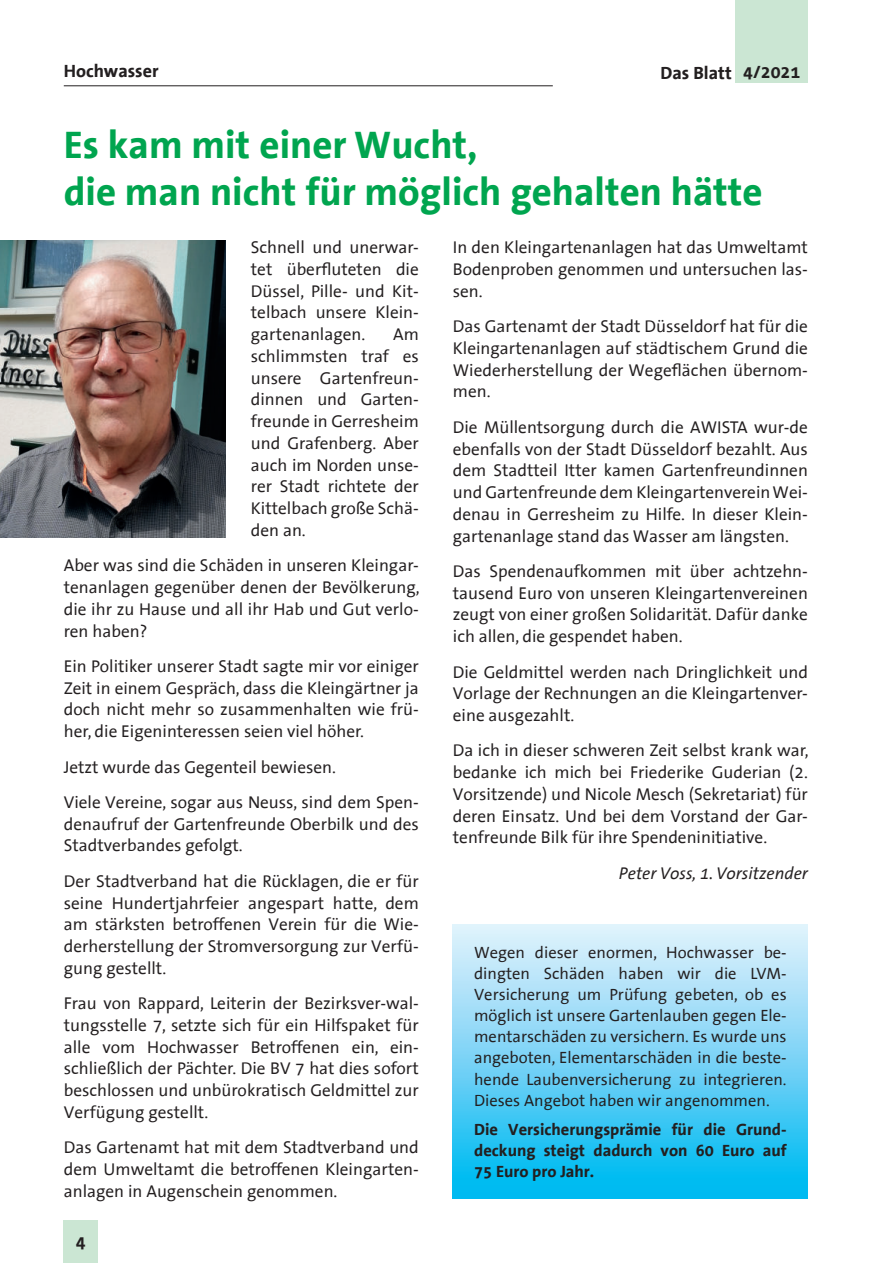
<style>
.page{position:relative;width:893px;height:1263px;background:#fff}
.page>*{position:absolute;margin:0;border:0;box-sizing:border-box;transform-origin:0 0}
.t1{font:700 39px/47.5px "The Sans Office";color:#00a54f}
.t2{font:700 18px "The Sans Office";color:#231f20}
.t3{font:17.25px/21.8px "The Sans Office";color:#231f20;text-align:justify}
.t4{font:italic 17.25px "The Sans Office";color:#231f20}
.t5{font:16.5px/21px "The Sans Office";color:#231f20;text-align:justify}
.t6{font:700 16.5px/21px "The Sans Office";color:#231f20;text-align:justify}
</style>
<div class="page">
<div style="left:736px;top:0;width:72px;height:83px;background:#cbe6d3"></div>
<div style="left:64px;top:1220px;width:34px;height:43px;background:#cbe6d3"></div>
<hr style="left:64px;top:85px;width:489px;height:1px;background:#231f20">
<div style="left:453px;top:925px;width:355px;height:273px;background:linear-gradient(to bottom,#ebf1fc,#00b7f1)"></div>
<img style="left:0;top:240px;width:225px;height:298px">
<p class="t2" style="left:64px;top:62px;width:96px">Hochwasser</p>
<p class="t2" style="left:661px;top:64px;width:141px">Das Blatt 4/2021</p>
<h1 class="t1" style="left:64px;top:122px;width:700px">Es kam mit einer Wucht,<br>die man nicht für möglich gehalten hätte</h1>
<p class="t3" style="left:251px;top:237px;width:169px">Schnell und unerwar&shy;tet überfluteten die Düssel, Pille- und Kit&shy;telbach unsere Klein&shy;gartenanlagen.</p>
<p class="t3" style="left:251px;top:324px;width:169px;text-indent:142px">Am schlimmsten traf es unsere Gartenfreun&shy;dinnen und Garten&shy;freunde in Gerresheim und Grafenberg. Aber auch im Norden unse&shy;rer Stadt richtete der Kittelbach große Schä&shy;den an.</p>
<p class="t3" style="left:64px;top:555px;width:357px">Aber was sind die Schäden in unseren Kleingar&shy;tenanlagen gegenüber denen der Bevölkerung, die ihr zu Hause und all ihr Hab und Gut verlo&shy;ren haben?</p>
<p class="t3" style="left:64px;top:656px;width:357px">Ein Politiker unserer Stadt sagte mir vor einiger Zeit in einem Gespräch, dass die Kleingärtner ja doch nicht mehr so zusammenhalten wie frü&shy;her, die Eigeninteressen seien viel höher.</p>
<p class="t3" style="left:64px;top:750px;width:357px;line-height:35.4px">Jetzt wurde das Gegenteil bewiesen.<br>Viele Vereine, sogar aus Neuss, sind dem Spen-</p>
<p class="t3" style="left:64px;top:814px;width:357px">denaufruf der Gartenfreunde Oberbilk und des<br>Stadtverbandes gefolgt.</p>
<p class="t3" style="left:64px;top:871px;width:357px">Der Stadtverband hat die Rücklagen, die er für seine Hundertjahrfeier angespart hatte, dem am stärksten betroffenen Verein für die Wie&shy;derherstellung der Stromversorgung zur Verfü&shy;gung gestellt.</p>
<p class="t3" style="left:64px;top:993px;width:357px">Frau von Rappard, Leiterin der Bezirksver-wal&shy;tungsstelle 7, setzte sich für ein Hilfspaket für alle vom Hochwasser Betroffenen ein, ein&shy;schließlich der Pächter. Die BV 7 hat dies sofort beschlossen und unbürokratisch Geldmittel zur Verfügung gestellt.</p>
<p class="t3" style="left:64px;top:1137px;width:357px">Das Gartenamt hat mit dem Stadtverband und dem Umweltamt die betroffenen Kleingarten&shy;anlagen in Augenschein genommen.</p>
<p class="t2" style="left:76px;top:1233px;width:11px">4</p>
<p class="t3" style="left:453px;top:237px;width:357px">In den Kleingartenanlagen hat das Umweltamt Bodenproben genommen und untersuchen las&shy;sen.</p>
<p class="t3" style="left:453px;top:316px;width:357px">Das Gartenamt der Stadt Düsseldorf hat für die Kleingartenanlagen auf städtischem Grund die Wiederherstellung der Wegeflächen übernom&shy;men.</p>
<p class="t3" style="left:453px;top:417px;width:357px">Die Müllentsorgung durch die AWISTA wur-de ebenfalls von der Stadt Düsseldorf bezahlt. Aus dem Stadtteil Itter kamen Gartenfreundinnen und Gartenfreunde dem Kleingartenverein Wei&shy;denau in Gerresheim zu Hilfe. In dieser Klein&shy;gartenanlage stand das Wasser am längsten.</p>
<p class="t3" style="left:453px;top:561px;width:357px">Das Spendenaufkommen mit über achtzehn&shy;tausend Euro von unseren Kleingartenvereinen zeugt von einer großen Solidarität. Dafür danke ich allen, die gespendet haben.</p>
<p class="t3" style="left:453px;top:662px;width:357px">Die Geldmittel werden nach Dringlichkeit und Vorlage der Rechnungen an die Kleingartenver&shy;eine ausgezahlt.</p>
<p class="t3" style="left:453px;top:740px;width:357px">Da ich in dieser schweren Zeit selbst krank war, bedanke ich mich bei Friederike Guderian (2.<br>Vorsitzende) und Nicole Mesch (Sekretariat) für deren Einsatz. Und bei dem Vorstand der Gar&shy;tenfreunde Bilk für ihre Spendeninitiative.</p>
<p class="t4" style="left:619px;top:865px;width:190px">Peter Voss, 1. Vorsitzender</p>
<p class="t5" style="left:474px;top:943px;width:314px">Wegen dieser enormen, Hochwasser be&shy;dingten Schäden haben wir die LVM-Versicherung um Prüfung gebeten, ob es möglich ist unsere Gartenlauben gegen Ele&shy;mentarschäden zu versichern. Es wurde uns angeboten, Elementarschäden in die beste&shy;hende Laubenversicherung zu integrieren.<br>Dieses Angebot haben wir angenommen.</p>
<p class="t6" style="left:474px;top:1119px;width:314px">Die Versicherungsprämie für die Grund&shy;deckung steigt dadurch von 60 Euro auf 75 Euro pro Jahr.</p>
</div>
